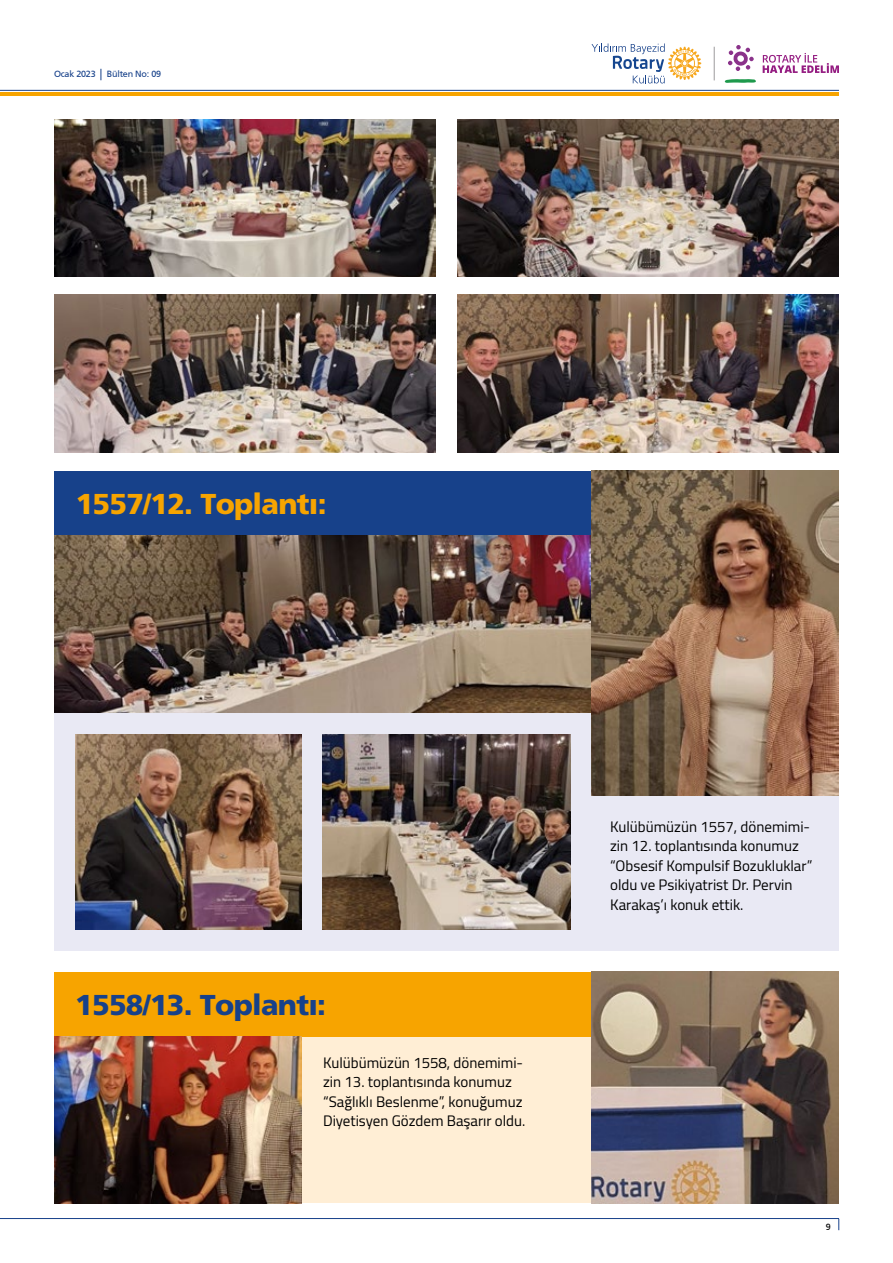
<style>
.page{position:relative;width:893px;height:1263px;background:#fff}
.page>*{position:absolute;margin:0;border:0;box-sizing:border-box;transform-origin:0 0}
.t1{font:900 28.8px "Frutiger";letter-spacing:-.025em;color:#17418a}
.t2{font:900 28.8px "Frutiger";letter-spacing:-.025em;color:#f7a400}
.t3{font:15px/19.5px "Cairo";color:#000}
.t4{font:9px "Frutiger";letter-spacing:-.025em;color:#17418a}
.t5{font:9px "Frutiger";color:#000}
</style>
<div class="page">
<hr style="left:0;top:92px;width:839px;height:3px;background:#f7a400">
<hr style="left:0;top:90px;width:839px;height:1px;background:#17418a">
<hr style="left:0;top:1218px;width:839px;height:1px;background:#17418a">
<hr style="left:714px;top:47px;width:1px;height:33px;background:#9c9a9c">
<svg style="left:591px;top:43px;width:110px;height:40px"></svg>
<svg style="left:763px;top:53px;width:76px;height:20px"></svg>
<svg style="left:728px;top:45px;width:26px;height:26px"></svg>
<svg style="left:725px;top:79px;width:31px;height:4px"></svg>
<div style="left:161px;top:1036px;width:484px;height:167px;background:#ffeed5"></div>
<div style="left:54px;top:481px;width:785px;height:469px;background:#e9e9f4"></div>
<div style="left:54px;top:972px;width:784px;height:64px;background:#f7a400"></div>
<div style="left:54px;top:471px;width:785px;height:64px;background:#17418a"></div>
<img style="left:54px;top:119px;width:381px;height:157px">
<img style="left:54px;top:295px;width:381px;height:157px">
<img style="left:457px;top:119px;width:382px;height:157px">
<img style="left:457px;top:295px;width:382px;height:157px">
<img style="left:54px;top:535px;width:537px;height:177px">
<img style="left:322px;top:734px;width:248px;height:195px">
<img style="left:75px;top:734px;width:226px;height:195px">
<img style="left:591px;top:471px;width:247px;height:325px">
<img style="left:591px;top:972px;width:247px;height:231px">
<img style="left:54px;top:1036px;width:247px;height:167px">
<p class="t4" style="left:54px;top:69px;width:109px">Ocak 2023 Bülten No: 09</p>
<h1 class="t2" style="left:76px;top:486px;width:252px">1557/12. Toplantı:</h1>
<h1 class="t1" style="left:75px;top:987px;width:252px">1558/13. Toplantı:</h1>
<p class="t3" style="left:323px;top:1053px;width:204px">Kulübümüzün 1558, dönemimi&shy;zin 13. toplantısında konumuz “Sağlıklı Beslenme”, konuğumuz<br>Diyetisyen Gözdem Başarır oldu.</p>
<p class="t3" style="left:610px;top:817px;width:204px">Kulübümüzün 1557, dönemimi&shy;zin 12. toplantısında konumuz “Obsesif Kompulsif Bozukluklar” oldu ve Psikiyatrist Dr. Pervin<br>Karakaş’ı konuk ettik.</p>
<p class="t5" style="left:826px;top:1222px;width:7px">9</p>
</div>
